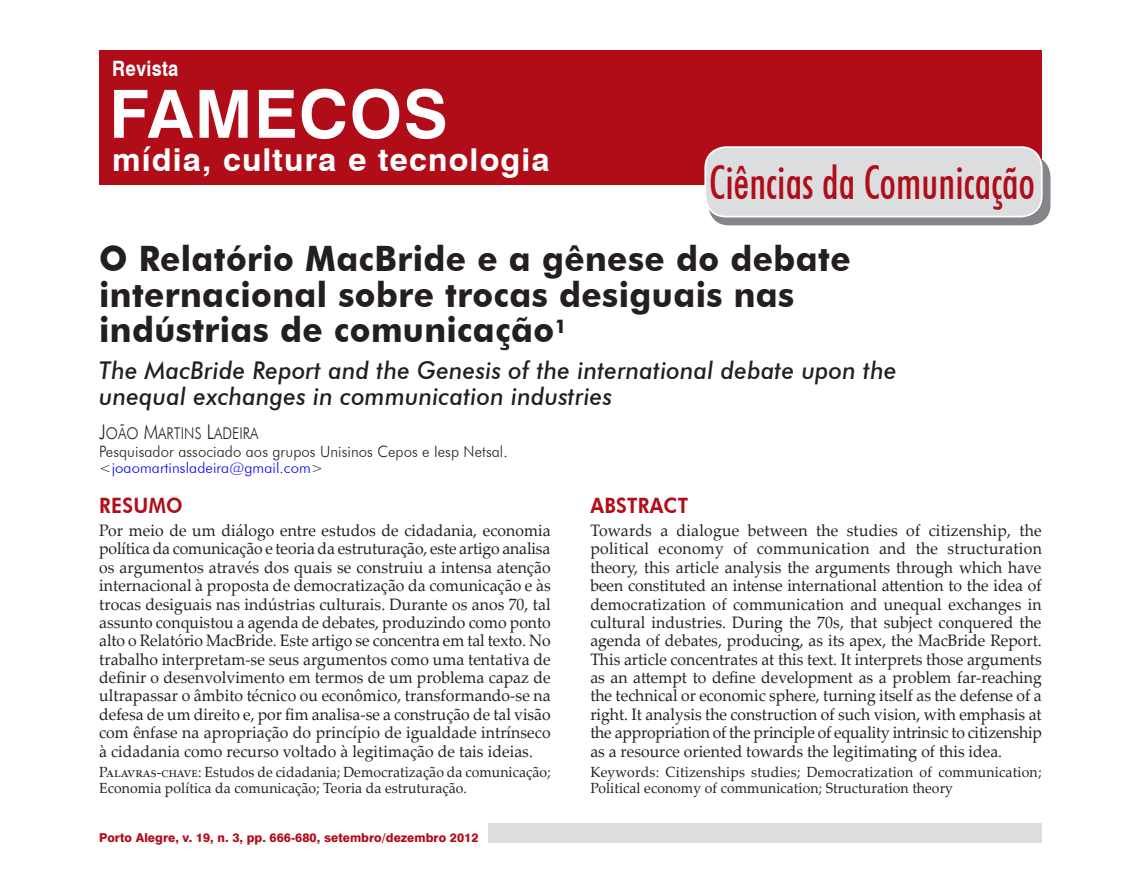
<style>
.page{position:relative;width:1141px;height:893px;background:#fff}
.page>*{position:absolute;margin:0;border:0;box-sizing:border-box;transform-origin:0 0}
.t1{font:700 66.5px "Swiss 721 BT";letter-spacing:.02em;color:#fff}
.Corrente{font:500 condensed 46.2px "Futura BT";letter-spacing:.005em;color:#b00d19;scale:.91 1}
.Título{font:700 35px/35.5px "Futura BT";letter-spacing:.01em;color:#231f20;scale:.95 1}
.t2{font:700 31.5px "Swiss 721 BT";letter-spacing:.035em;color:#fff}
.Tit_versão{font:italic 500 24.5px/25.4px "Futura BT";letter-spacing:.01em;color:#231f20;scale:.95 1}
.Tit_res-abs{font:800 21.18px "Futura BT";letter-spacing:.015em;color:#b00d19;scale:.91 1}
.t3{font:700 21.18px "Swiss 721 BT";letter-spacing:.02em;color:#fff;scale:.86 1}
.Res_Abs{font:16.45px/18.4px "Palatino Linotype";color:#231f20;text-align:justify;scale:.95 1}
.Autor{font:16.1px "Futura BT Light SC800";letter-spacing:.005em;color:#231f20;scale:.86 1}
.Aut_ent{font:300 15.58px "Futura BT";letter-spacing:.005em;color:#231f20;scale:.95 1}
.Aut_ent-2{font:300 14.88px "Futura BT";letter-spacing:.005em;color:#00f}
.Pal-key{font:14.7px/15.8px "Palatino Linotype";letter-spacing:.005em;color:#231f20;scale:.95 1}
.t4{font:800 12.25px "Swiss 721 BT";letter-spacing:.005em;color:#b00d19}
.s1{font-size:20.3px}
.s2{color:#231f20}
</style>
<div class="page">
<div style="left:99px;top:50px;width:943px;height:135px;background:#b00d19"></div>
<div style="left:489px;top:823px;width:553px;height:20px;background:#dcdddf"></div>
<div style="left:708px;top:156px;width:342px;height:69px;background:#808285;border-radius:21px"></div>
<div style="left:705px;top:147px;width:337px;height:70px;background:#dcdddf;border-radius:21px"></div>
<div style="left:704px;top:146px;width:339px;height:71px;border:2px solid #fff;border-radius:21px"></div>
<p class="t3" style="left:112px;top:56px;width:79px">Revista</p>
<p class="t1" style="left:109px;top:74px;width:340px">FAMECOS</p>
<p class="t2" style="left:112px;top:141px;width:439px">mídia, cultura e tecnologia</p>
<p class="Corrente" style="left:709px;top:155px;width:359px">Ciências da Comunicação</p>
<p class="Título" style="left:99px;top:241px;width:792px">O Relatório MacBride e a gênese do debate internacional sobre trocas desiguais nas indústrias de comunicação<sup>1</sup></p>
<p class="Tit_versão" style="left:99px;top:358px;width:841px">The MacBride Report and the Genesis of the international debate upon the unequal exchanges in communication industries</p>
<p class="Autor" style="left:99px;top:423px;width:187px"><span class="s1">J</span>OÃO <span class="s1">M</span>ARTINS <span class="s1">L</span>ADEIRA</p>
<p class="Aut_ent" style="left:99px;top:442px;width:432px">Pesquisador associado aos grupos Unisinos Cepos e Iesp Netsal.</p>
<p class="Aut_ent-2" style="left:99px;top:459px;width:226px"><span class="s2">&lt;</span>joaomartinsladeira@gmail.com<span class="s2">&gt;</span></p>
<p class="Tit_res-abs" style="left:99px;top:492px;width:93px">RESUMO</p>
<p class="Res_Abs" style="left:99px;top:521px;width:477px">Por meio de um diálogo entre estudos de cidadania, economia política da comunicação e teoria da estruturação, este artigo analisa os argumentos através dos quais se construiu a intensa atenção internacional à proposta de democratização da comunicação e às trocas desiguais nas indústrias culturais. Durante os anos 70, tal assunto conquistou a agenda de debates, produzindo como ponto alto o Relatório MacBride. Este artigo se concentra em tal texto. No trabalho interpretam-se seus argumentos como uma tentativa de definir o desenvolvimento em termos de um problema capaz de ultrapassar o âmbito técnico ou econômico, transformando-se na defesa de um direito e, por fim analisa-se a construção de tal visão com ênfase na apropriação do princípio de igualdade intrínseco à cidadania como recurso voltado à legitimação de tais ideias.</p>
<p class="Pal-key" style="left:99px;top:763px;width:477px">Palavras-chave: Estudos de cidadania; Democratização da comunicação;<br>Economia política da comunicação; Teoria da estruturação.</p>
<p class="Tit_res-abs" style="left:590px;top:492px;width:109px">ABSTRACT</p>
<p class="Res_Abs" style="left:590px;top:521px;width:477px">Towards a dialogue between the studies of citizenship, the political economy of communication and the structuration theory, this article analysis the arguments through which have been constituted an intense international attention to the idea of democratization of communication and unequal exchanges in cultural industries. During the 70s, that subject conquered the agenda of debates, producing, as its apex, the MacBride Report.<br>This article concentrates at this text. It interprets those arguments as an attempt to define development as a problem far-reaching the technical or economic sphere, turning itself as the defense of a right. It analysis the construction of such vision, with emphasis at the appropriation of the principle of equality intrinsic to citizenship as a resource oriented towards the legitimating of this idea.</p>
<p class="Pal-key" style="left:590px;top:763px;width:476px">Keywords: Citizenships studies; Democratization of communication;<br>Political economy of communication; Structuration theory</p>
<p class="t4" style="left:99px;top:830px;width:381px">Porto Alegre, v. 19, n. 3, pp. 666-680, setembro/dezembro 2012</p>
</div>
